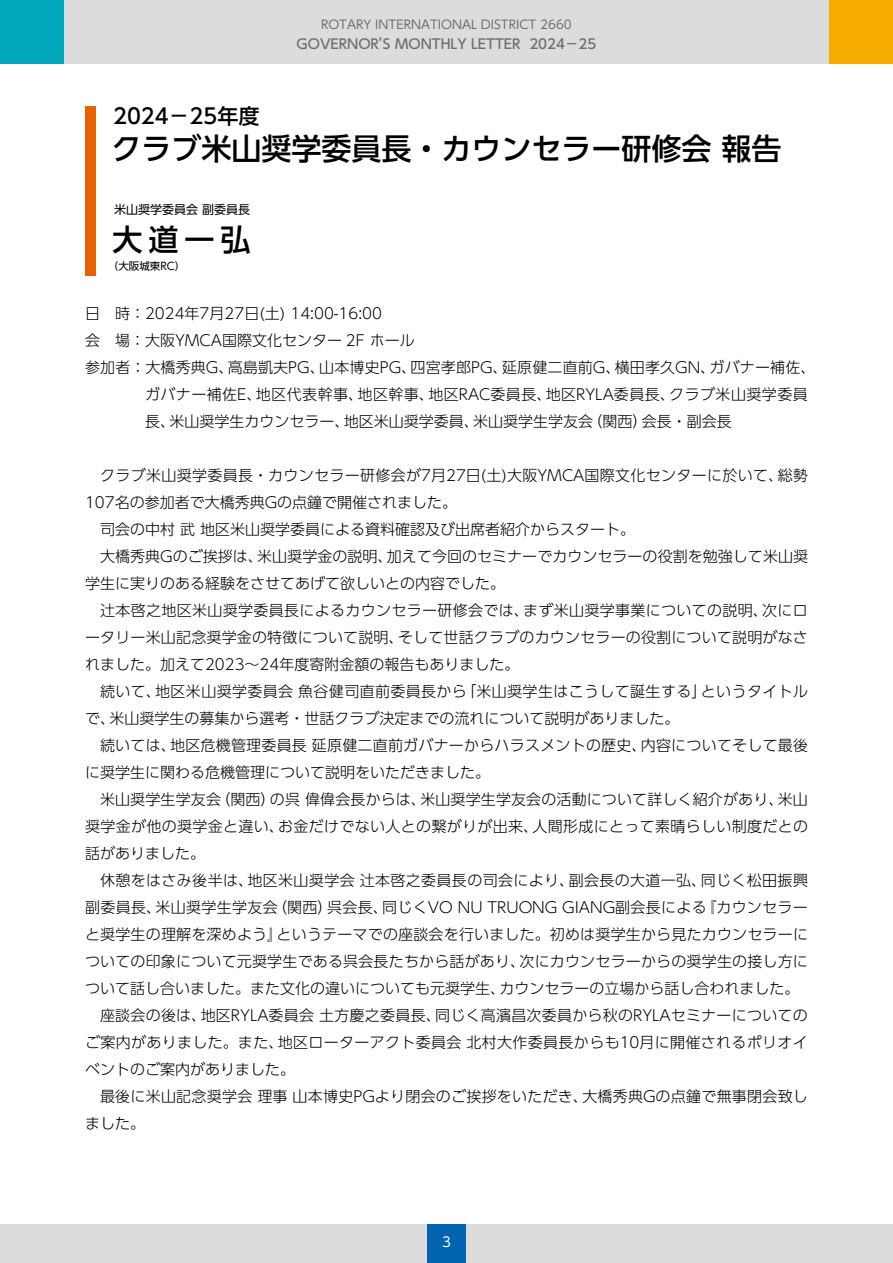
<style>
.page{position:relative;width:893px;height:1263px;background:#fff}
.page>*{position:absolute;margin:0;border:0;box-sizing:border-box;transform-origin:0 0}
.t1{font:500 30px "UD Shin Go Pro";color:#000}
.t2{font:500 21px "UD Shin Go Pro";color:#000}
.t3{font:300 15px/27px "UD Shin Go Pro";letter-spacing:.01em;color:#000}
.t4{font:500 13.5px "UD Shin Go Pro";color:#717071}
.t5{font:13.5px "UD Shin Go Pro";color:#fff}
.t6{font:12px "UD Shin Go Pro";color:#717071}
.t7{font:12px "UD Shin Go Pro";color:#000}
.t8{font:10.5px "UD Shin Go Pro";color:#000}
</style>
<div class="page">
<div style="left:0;top:0;width:893px;height:64px;background:#dcdcdd"></div>
<div style="left:0;top:1225px;width:893px;height:38px;background:#dcdcdd"></div>
<div style="left:427px;top:1225px;width:39px;height:38px;background:#0064b0"></div>
<div style="left:0;top:0;width:64px;height:64px;background:#00a6b9"></div>
<div style="left:829px;top:0;width:64px;height:64px;background:#f6ab00"></div>
<div style="left:85px;top:106px;width:11px;height:170px;background:#eb6000"></div>
<h2 class="t2" style="left:113px;top:99px;width:148px">2024－25年度</h2>
<p class="t6" style="left:321px;top:15px;width:252px">ROTARY INTERNATIONAL DISTRICT 2660</p>
<p class="t4" style="left:297px;top:33px;width:301px">GOVERNOR’S MONTHLY LETTER 2024－25</p>
<h1 class="t1" style="left:111px;top:124px;width:671px">クラブ米山奨学委員長・カウンセラー研修会 報告</h1>
<p class="t7" style="left:114px;top:200px;width:137px">米山奨学委員会 副委員長</p>
<h1 class="t1" style="left:112px;top:215px;width:139px">大道一弘</h1>
<p class="t8" style="left:108px;top:257px;width:79px">（大阪城東RC）</p>
<p class="t3" style="left:85px;top:299px;width:732px">日　時：2024年7月27日(土) 14:00-16:00<br>会　場：大阪YMCA国際文化センター 2F ホール<br>参加者：大橋秀典G、高島凱夫PG、山本博史PG、四宮孝郎PG、延原健二直前G、横田孝久GN、ガバナー補佐、　　　　ガバナー補佐E、地区代表幹事、地区幹事、地区RAC委員長、地区RYLA委員長、クラブ米山奨学委員　　　　長、米山奨学生カウンセラー、地区米山奨学委員、米山奨学生学友会（関西）会長・副会長</p>
<p class="t3" style="left:85px;top:461px;width:725px">　クラブ米山奨学委員長・カウンセラー研修会が7月27日(土)大阪YMCA国際文化センターに於いて、総勢107名の参加者で大橋秀典Gの点鐘で開催されました。<br>　司会の中村 武 地区米山奨学委員による資料確認及び出席者紹介からスタート。<br>　大橋秀典Gのご挨拶は、米山奨学金の説明、加えて今回のセミナーでカウンセラーの役割を勉強して米山奨学生に実りのある経験をさせてあげて欲しいとの内容でした。<br>　辻本啓之地区米山奨学委員長によるカウンセラー研修会では、まず米山奨学事業についての説明、次にロータリー米山記念奨学金の特徴について説明、そして世話クラブのカウンセラーの役割について説明がなされました。加えて2023～24年度寄附金額の報告もありました。<br>　続いて、地区米山奨学委員会 魚谷健司直前委員長から「米山奨学生はこうして誕生する」というタイトルで、米山奨学生の募集から選考・世話クラブ決定までの流れについて説明がありました。<br>　続いては、地区危機管理委員長 延原健二直前ガバナーからハラスメントの歴史、内容についてそして最後に奨学生に関わる危機管理について説明をいただきました。<br>　米山奨学生学友会（関西）の呉 偉偉会長からは、米山奨学生学友会の活動について詳しく紹介があり、米山奨学金が他の奨学金と違い、お金だけでない人との繋がりが出来、人間形成にとって素晴らしい制度だとの話がありました。<br>　休憩をはさみ後半は、地区米山奨学会 辻本啓之委員長の司会により、副会長の大道一弘、同じく松田振興副委員長、米山奨学生学友会（関西）呉会長、同じくVO NU TRUONG GIANG副会長による『カウンセラーと奨学生の理解を深めよう』というテーマでの座談会を行いました。初めは奨学生から見たカウンセラーについての印象について元奨学生である呉会長たちから話があり、次にカウンセラーからの奨学生の接し方について話し合いました。また文化の違いについても元奨学生、カウンセラーの立場から話し合われました。　座談会の後は、地区RYLA委員会 土方慶之委員長、同じく高濱昌次委員から秋のRYLAセミナーについてのご案内がありました。また、地区ローターアクト委員会 北村大作委員長からも10月に開催されるポリオイベントのご案内がありました。<br>　最後に米山記念奨学会 理事 山本博史PGより閉会のご挨拶をいただき、大橋秀典Gの点鐘で無事閉会致しました。</p>
<p class="t5" style="left:442px;top:1231px;width:10px">3</p>
</div>
